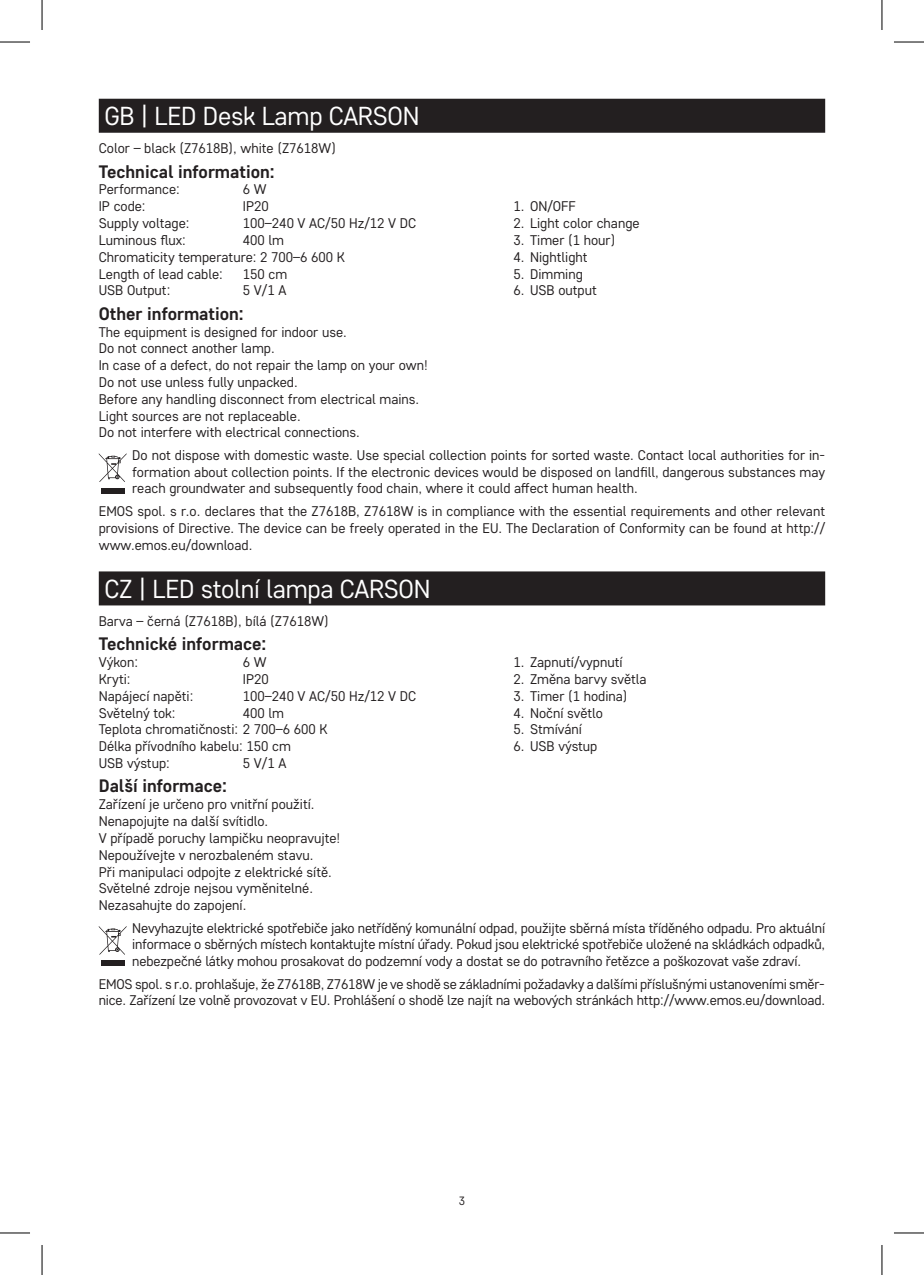
<style>
.page{position:relative;width:924px;height:1275px;background:#fff}
.page>*{position:absolute;margin:0;border:0;box-sizing:border-box;transform-origin:0 0}
.t1{font:26px "Core Sans D35";letter-spacing:-.01em;color:#fff}
.t2{font:700 18px "Core Sans D55";color:#231f20}
.t3{font:14px/16.8px "Core Sans D35";color:#231f20}
.t4{font:12px "Core Sans D35";color:#231f20}
</style>
<div class="page">
<div style="left:99px;top:99px;width:725px;height:34px;background:#231f20"></div>
<div style="left:99px;top:571px;width:725px;height:34px;background:#231f20"></div>
<svg style="left:99px;top:453px;width:27px;height:29px"></svg>
<div style="left:101px;top:488px;width:23px;height:5px;background:#231f20"></div>
<svg style="left:99px;top:926px;width:27px;height:28px"></svg>
<div style="left:101px;top:960px;width:23px;height:6px;background:#231f20"></div>
<hr style="left:0;top:42px;width:30px;height:1px;background:#000">
<hr style="left:893px;top:42px;width:30px;height:1px;background:#000">
<hr style="left:0;top:1232px;width:30px;height:1px;background:#000">
<hr style="left:893px;top:1232px;width:30px;height:1px;background:#000">
<hr style="left:42px;top:0;width:1px;height:30px;background:#000">
<hr style="left:42px;top:1245px;width:1px;height:30px;background:#000">
<hr style="left:881px;top:0;width:1px;height:30px;background:#000">
<hr style="left:881px;top:1245px;width:1px;height:30px;background:#000">
<h1 class="t1" style="left:104px;top:99px;width:316px">GB | LED Desk Lamp CARSON</h1>
<p class="t3" style="left:99px;top:139px;width:238px">Color – black (Z7618B), white (Z7618W)</p>
<p class="t2" style="left:99px;top:160px;width:177px">Technical information:</p>
<p class="t3" style="left:99px;top:181px;width:83px">Performance:</p>
<p class="t3" style="left:243px;top:181px;width:25px">6 W</p>
<p class="t3" style="left:99px;top:197px;width:48px">IP code:</p>
<p class="t3" style="left:243px;top:197px;width:27px">IP20</p>
<p class="t3" style="left:99px;top:214px;width:92px">Supply voltage:</p>
<p class="t3" style="left:243px;top:214px;width:175px">100–240 V AC/50 Hz/12 V DC</p>
<p class="t3" style="left:99px;top:231px;width:89px">Luminous flux:</p>
<p class="t3" style="left:99px;top:231px;width:247px;text-indent:144px">400 lm<br>Chromaticity temperature: 2 700–6 600 K<br>Length of lead cable:</p>
<p class="t3" style="left:243px;top:265px;width:46px">150 cm</p>
<p class="t3" style="left:99px;top:281px;width:73px">USB Output:</p>
<p class="t3" style="left:243px;top:281px;width:45px">5 V/1 A</p>
<p class="t3" style="left:513px;top:197px;width:64px">1. ON/OFF</p>
<p class="t3" style="left:513px;top:214px;width:128px">2. Light color change</p>
<p class="t3" style="left:513px;top:231px;width:103px">3. Timer (1 hour)</p>
<p class="t3" style="left:513px;top:248px;width:76px">4. Nightlight</p>
<p class="t3" style="left:513px;top:265px;width:71px">5. Dimming</p>
<p class="t3" style="left:513px;top:281px;width:85px">6. USB output</p>
<p class="t2" style="left:99px;top:302px;width:146px">Other information:</p>
<p class="t3" style="left:99px;top:323px;width:330px">The equipment is designed for indoor use.<br>Do not connect another lamp.<br>In case of a defect, do not repair the lamp on your own!<br>Do not use unless fully unpacked.<br>Before any handling disconnect from electrical mains.<br>Light sources are not replaceable.<br>Do not interfere with electrical connections.</p>
<p class="t3" style="left:132px;top:446px;width:694px;text-align:justify">Do not dispose with domestic waste. Use special collection points for sorted waste. Contact local authorities for in&shy;formation about collection points. If the electronic devices would be disposed on landfill, dangerous substances may reach groundwater and subsequently food chain, where it could affect human health.</p>
<p class="t3" style="left:99px;top:502px;width:727px;text-align:justify">EMOS spol. s r.o. declares that the Z7618B, Z7618W is in compliance with the essential requirements and other relevant provisions of Directive. The device can be freely operated in the EU. The Declaration of Conformity can be found at http:// www.emos.eu/download.</p>
<h1 class="t1" style="left:104px;top:572px;width:327px">CZ | LED stolní lampa CARSON</h1>
<p class="t3" style="left:99px;top:612px;width:231px">Barva – černá (Z7618B), bílá (Z7618W)</p>
<p class="t2" style="left:99px;top:632px;width:169px">Technické informace:</p>
<p class="t3" style="left:99px;top:653px;width:41px">Výkon:</p>
<p class="t3" style="left:243px;top:653px;width:25px">6 W</p>
<p class="t3" style="left:99px;top:670px;width:33px">Kryti:</p>
<p class="t3" style="left:243px;top:670px;width:27px">IP20</p>
<p class="t3" style="left:99px;top:687px;width:96px">Napájecí napěti:</p>
<p class="t3" style="left:243px;top:687px;width:175px">100–240 V AC/50 Hz/12 V DC</p>
<p class="t3" style="left:99px;top:704px;width:78px">Světelný tok:</p>
<p class="t3" style="left:513px;top:653px;width:111px">1. Zapnutí/vypnutí</p>
<p class="t3" style="left:513px;top:670px;width:135px">2. Změna barvy světla</p>
<p class="t3" style="left:513px;top:687px;width:116px">3. Timer (1 hodina)</p>
<p class="t3" style="left:513px;top:704px;width:91px">4. Noční světlo</p>
<p class="t3" style="left:513px;top:720px;width:70px">5. Stmívání</p>
<p class="t3" style="left:513px;top:737px;width:85px">6. USB výstup</p>
<p class="t3" style="left:99px;top:704px;width:230px;text-indent:144px">400 lm<br>Teplota chromatičnosti: 2 700–6 600 K<br>Délka přívodního kabelu: 150 cm<br>USB výstup:</p>
<p class="t3" style="left:243px;top:754px;width:45px">5 V/1 A</p>
<p class="t2" style="left:99px;top:774px;width:130px">Další informace:</p>
<p class="t3" style="left:99px;top:795px;width:243px">Zařízení je určeno pro vnitřní použití.<br>Nenapojujte na další svítidlo.<br>V případě poruchy lampičku neopravujte!<br>Nepoužívejte v nerozbaleném stavu.<br>Při manipulaci odpojte z elektrické sítě.<br>Světelné zdroje nejsou vyměnitelné.<br>Nezasahujte do zapojení.</p>
<p class="t3" style="left:132px;top:919px;width:694px;text-align:justify">Nevyhazujte elektrické spotřebiče jako netříděný komunální odpad, použijte sběrná místa tříděného odpadu. Pro aktuální informace o sběrných místech kontaktujte místní úřady. Pokud jsou elektrické spotřebiče uložené na skládkách odpadků, nebezpečné látky mohou prosakovat do podzemní vody a dostat se do potravního řetězce a poškozovat vaše zdraví.</p>
<p class="t3" style="left:99px;top:975px;width:727px">EMOS spol. s r.o. prohlašuje, že Z7618B, Z7618W je ve shodě se základními požadavky a dalšími příslušnými ustanoveními směr&shy;nice. Zařízení lze volně provozovat v EU. Prohlášení o shodě lze najít na webových stránkách http://www.emos.eu/download.</p>
<p class="t4" style="left:458px;top:1192px;width:8px">3</p>
</div>
